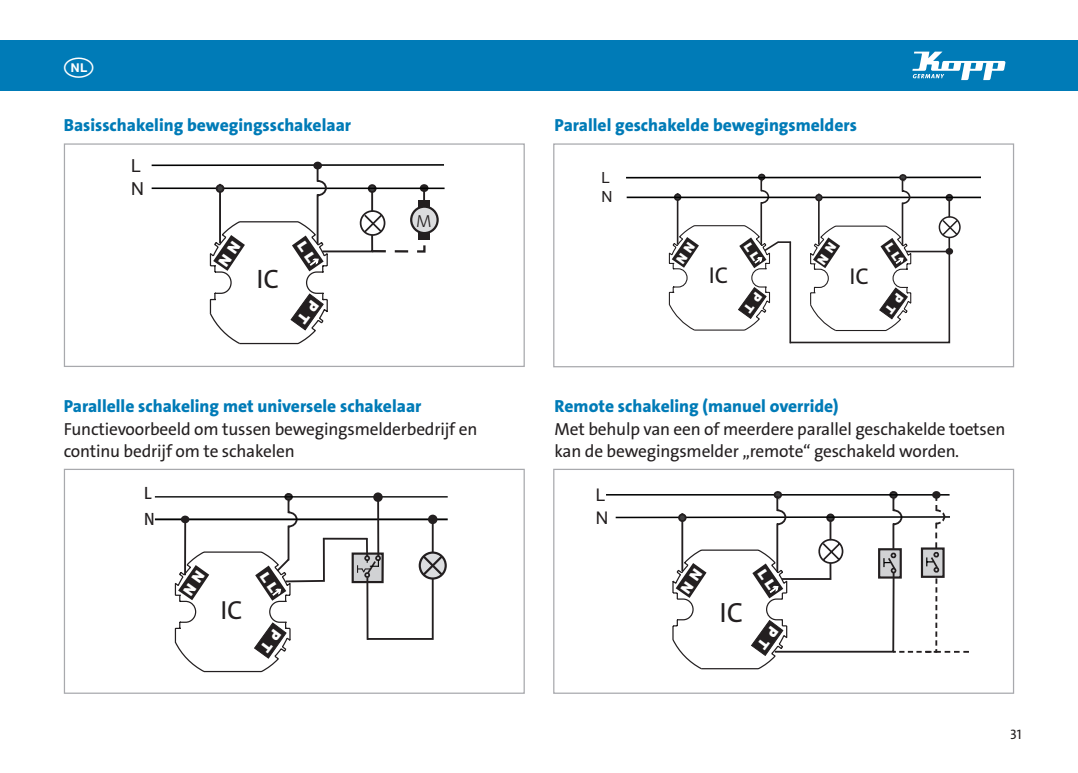
<style>
.page{position:relative;width:1078px;height:773px;background:#fff}
.page>*{position:absolute;margin:0;border:0;box-sizing:border-box;transform-origin:0 0}
.t1{font:28px "The Sans LP5 Plain";color:#231f20}
.t2{font:26.75px "The Sans LP5 Plain";color:#231f20}
.t3{font:26.25px "The Sans LP5 Plain";color:#231f20}
.t4{font:23px "The Sans LP5 Plain";color:#231f20}
.t5{font:17.75px "Arial";color:#231f20}
.t6{font:17.5px/22.5px "The Sans LP5 Plain";letter-spacing:-.01em;color:#231f20}
.t7{font:17.5px "The Sans LP8 Ex Bld";color:#007bb7}
.t8{font:17.5px "Meta Pro";color:#231f20}
.t9{font:17.5px "Arial";color:#231f20}
.t10{font:17.5px "The Sans LP3 Lig";color:#231f20}
.t11{font:15.25px "Arial";color:#231f20}
.t12{font:13.75px "The Sans LP5 Plain";color:#231f20}
</style>
<div class="page">
<div style="left:0;top:40px;width:1077px;height:51px;background:#007bb7"></div>
<svg style="left:912px;top:52px;width:93px;height:28px"></svg>
<div style="left:64px;top:143px;width:460px;height:224px;border:1px solid #a8a9ad"></div>
<div style="left:553px;top:143px;width:460px;height:224px;border:1px solid #a8a9ad"></div>
<div style="left:420px;top:184px;width:8px;height:8px;border:2px solid #231f20;border-radius:50%"></div>
<hr style="left:152px;top:164px;width:292px;height:2px;background:#010202">
<hr style="left:152px;top:187px;width:292px;height:2px;background:#010202">
<div style="left:418px;top:200px;width:12px;height:40px;background:#231f20"></div>
<div style="left:411px;top:207px;width:26px;height:26px;background:#dcdddf;border-radius:50%"></div>
<div style="left:410px;top:205px;width:28px;height:29px;border:2px solid #231f20;border-radius:50%"></div>
<div style="left:313px;top:162px;width:9px;height:7px;border:2px solid #231f20;border-radius:50%"></div>
<div style="left:938px;top:216px;width:22px;height:22px;border:1px solid #231f20;border-radius:50%"></div>
<hr style="left:626px;top:176px;width:354px;height:2px;background:#010202">
<hr style="left:626px;top:196px;width:354px;height:2px;background:#010202">
<div style="left:64px;top:468px;width:460px;height:225px;border:1px solid #a8a9ad"></div>
<div style="left:553px;top:468px;width:460px;height:225px;border:1px solid #a8a9ad"></div>
<div style="left:352px;top:553px;width:30px;height:29px;background:#d1d2d4"></div>
<div style="left:351px;top:552px;width:32px;height:31px;border:2px solid #231f20"></div>
<hr style="left:155px;top:496px;width:292px;height:1px;background:#010202">
<hr style="left:155px;top:518px;width:292px;height:2px;background:#010202">
<div style="left:418px;top:551px;width:28px;height:28px;border:2px solid #231f20;border-radius:50%"></div>
<div style="left:428px;top:514px;width:9px;height:10px;background:#231f20;border-radius:50%"></div>
<hr style="left:323px;top:537px;width:44px;height:2px;background:#231f20">
<hr style="left:377px;top:496px;width:2px;height:60px;background:#231f20">
<div style="left:373px;top:492px;width:9px;height:10px;background:#231f20;border-radius:50%"></div>
<svg style="left:357px;top:520px;width:88px;height:120px"></svg>
<hr style="left:606px;top:494px;width:343px;height:1px;background:#010202">
<hr style="left:615px;top:516px;width:334px;height:2px;background:#010202">
<svg style="left:208px;top:164px;width:218px;height:180px"></svg>
<svg style="left:667px;top:174px;width:292px;height:170px"></svg>
<svg style="left:173px;top:493px;width:153px;height:180px"></svg>
<svg style="left:671px;top:491px;width:297px;height:179px"></svg>
<p class="t7" style="left:64px;top:114px;width:289px">Basisschakeling bewegingsschakelaar</p>
<p class="t7" style="left:554px;top:114px;width:304px">Parallel geschakelde bewegingsmelders</p>
<p class="t5" style="left:131px;top:154px;width:11px">L</p>
<p class="t5" style="left:131px;top:177px;width:14px">N</p>
<h2 class="t2" style="left:256px;top:262px;width:24px">IC</h2>
<p class="t10" style="left:416px;top:209px;width:17px">M</p>
<p class="t7" style="left:64px;top:395px;width:359px">Parallelle schakeling met universele schakelaar</p>
<p class="t6" style="left:64px;top:418px;width:415px">Functievoorbeeld om tussen bewegingsmelderbedrijf en continu bedrijf om te schakelen</p>
<p class="t8" style="left:144px;top:482px;width:10px">L</p>
<p class="t8" style="left:144px;top:507px;width:13px">N</p>
<h3 class="t3" style="left:220px;top:592px;width:24px">IC</h3>
<p class="t11" style="left:601px;top:167px;width:10px">L</p>
<p class="t11" style="left:601px;top:187px;width:13px">N</p>
<h3 class="t4" style="left:708px;top:260px;width:21px">IC</h3>
<h3 class="t4" style="left:849px;top:261px;width:21px">IC</h3>
<p class="t7" style="left:554px;top:395px;width:285px">Remote schakeling (manuel override)</p>
<p class="t6" style="left:554px;top:418px;width:452px">Met behulp van een of meerdere parallel geschakelde toetsen kan de bewegingsmelder „remote“ geschakeld worden.</p>
<p class="t9" style="left:595px;top:483px;width:11px">L</p>
<p class="t9" style="left:595px;top:505px;width:14px">N</p>
<h1 class="t1" style="left:719px;top:594px;width:25px">IC</h1>
<p class="t12" style="left:1009px;top:725px;width:13px">31</p>
</div>
